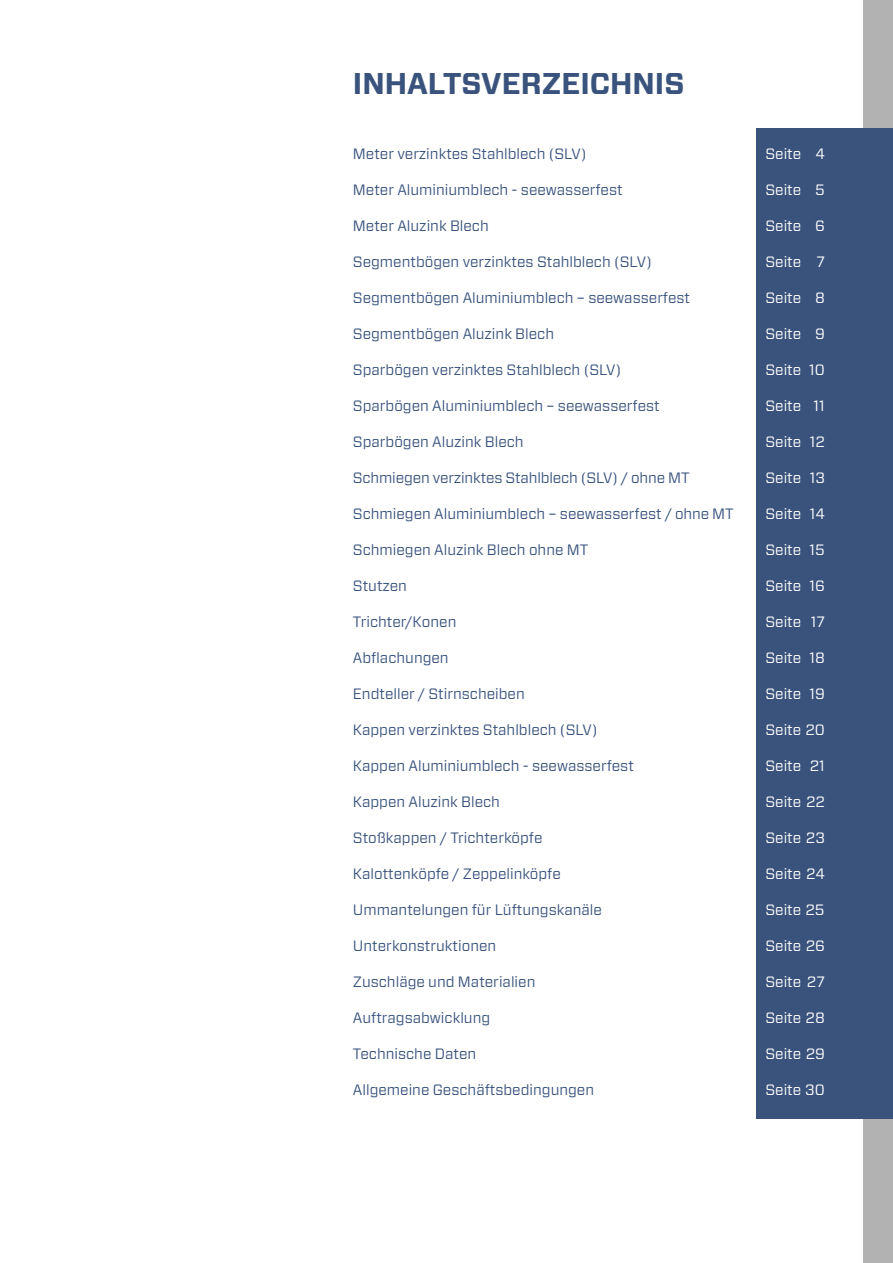
<style>
.page{position:relative;width:893px;height:1263px;background:#fff}
.page>*{position:absolute;margin:0;border:0;box-sizing:border-box;transform-origin:0 0}
.t1{font:700 30px "Forza";color:#3a537d}
.t2{font:15px "Forza";color:#3a537d}
.t3{font:15px "Forza";color:#fff}
</style>
<div class="page">
<div style="left:863px;top:0;width:30px;height:1263px;background:#b3b2b2"></div>
<div style="left:757px;top:128px;width:136px;height:991px;background:#3a537d"></div>
<h1 class="t1" style="left:353px;top:64px;width:333px">INHALTSVERZEICHNIS</h1>
<p class="t2" style="left:353px;top:143px;width:235px">Meter verzinktes Stahlblech (SLV)</p>
<p class="t2" style="left:353px;top:179px;width:271px">Meter Aluminiumblech - seewasserfest</p>
<p class="t2" style="left:353px;top:215px;width:137px">Meter Aluzink Blech</p>
<p class="t2" style="left:353px;top:251px;width:300px">Segmentbögen verzinktes Stahlblech (SLV)</p>
<p class="t2" style="left:353px;top:287px;width:339px">Segmentbögen Aluminiumblech – seewasserfest</p>
<p class="t2" style="left:353px;top:323px;width:203px">Segmentbögen Aluzink Blech</p>
<p class="t2" style="left:353px;top:359px;width:270px">Sparbögen verzinktes Stahlblech (SLV)</p>
<p class="t2" style="left:353px;top:395px;width:308px">Sparbögen Aluminiumblech – seewasserfest</p>
<p class="t2" style="left:353px;top:431px;width:172px">Sparbögen Aluzink Blech</p>
<p class="t2" style="left:353px;top:467px;width:338px">Schmiegen verzinktes Stahlblech (SLV) / ohne MT</p>
<p class="t2" style="left:353px;top:503px;width:382px">Schmiegen Aluminiumblech – seewasserfest / ohne MT</p>
<p class="t2" style="left:353px;top:539px;width:237px">Schmiegen Aluzink Blech ohne MT</p>
<p class="t2" style="left:353px;top:575px;width:56px">Stutzen</p>
<p class="t2" style="left:353px;top:611px;width:105px">Trichter/Konen</p>
<p class="t2" style="left:353px;top:647px;width:97px">Abflachungen</p>
<p class="t2" style="left:353px;top:683px;width:173px">Endteller / Stirnscheiben</p>
<p class="t2" style="left:353px;top:719px;width:246px">Kappen verzinktes Stahlblech (SLV)</p>
<p class="t2" style="left:353px;top:755px;width:282px">Kappen Aluminiumblech - seewasserfest</p>
<p class="t2" style="left:353px;top:791px;width:149px">Kappen Aluzink Blech</p>
<p class="t2" style="left:353px;top:827px;width:191px">Stoßkappen / Trichterköpfe</p>
<p class="t2" style="left:353px;top:863px;width:209px">Kalottenköpfe / Zeppelinköpfe</p>
<p class="t2" style="left:353px;top:899px;width:251px">Ummantelungen für Lüftungskanäle</p>
<p class="t2" style="left:353px;top:935px;width:145px">Unterkonstruktionen</p>
<p class="t2" style="left:353px;top:971px;width:184px">Zuschläge und Materialien</p>
<p class="t2" style="left:353px;top:1007px;width:139px">Auftragsabwicklung</p>
<p class="t2" style="left:353px;top:1043px;width:125px">Technische Daten</p>
<p class="t2" style="left:353px;top:1079px;width:243px">Allgemeine Geschäftsbedingungen</p>
<p class="t3" style="left:765px;top:143px;width:61px">Seite 4</p>
<p class="t3" style="left:765px;top:179px;width:61px">Seite 5</p>
<p class="t3" style="left:765px;top:215px;width:61px">Seite 6</p>
<p class="t3" style="left:765px;top:251px;width:61px">Seite 7</p>
<p class="t3" style="left:765px;top:287px;width:61px">Seite 8</p>
<p class="t3" style="left:765px;top:323px;width:61px">Seite 9</p>
<p class="t3" style="left:765px;top:359px;width:61px">Seite 10</p>
<p class="t3" style="left:765px;top:395px;width:61px">Seite 11</p>
<p class="t3" style="left:765px;top:431px;width:61px">Seite 12</p>
<p class="t3" style="left:765px;top:467px;width:61px">Seite 13</p>
<p class="t3" style="left:765px;top:503px;width:61px">Seite 14</p>
<p class="t3" style="left:765px;top:539px;width:61px">Seite 15</p>
<p class="t3" style="left:765px;top:575px;width:61px">Seite 16</p>
<p class="t3" style="left:765px;top:611px;width:61px">Seite 17</p>
<p class="t3" style="left:765px;top:647px;width:61px">Seite 18</p>
<p class="t3" style="left:765px;top:683px;width:61px">Seite 19</p>
<p class="t3" style="left:765px;top:719px;width:61px">Seite 20</p>
<p class="t3" style="left:765px;top:755px;width:61px">Seite 21</p>
<p class="t3" style="left:765px;top:791px;width:61px">Seite 22</p>
<p class="t3" style="left:765px;top:827px;width:61px">Seite 23</p>
<p class="t3" style="left:765px;top:863px;width:61px">Seite 24</p>
<p class="t3" style="left:765px;top:899px;width:61px">Seite 25</p>
<p class="t3" style="left:765px;top:935px;width:61px">Seite 26</p>
<p class="t3" style="left:765px;top:971px;width:61px">Seite 27</p>
<p class="t3" style="left:765px;top:1007px;width:61px">Seite 28</p>
<p class="t3" style="left:765px;top:1043px;width:61px">Seite 29</p>
<p class="t3" style="left:765px;top:1079px;width:61px">Seite 30</p>
</div>
